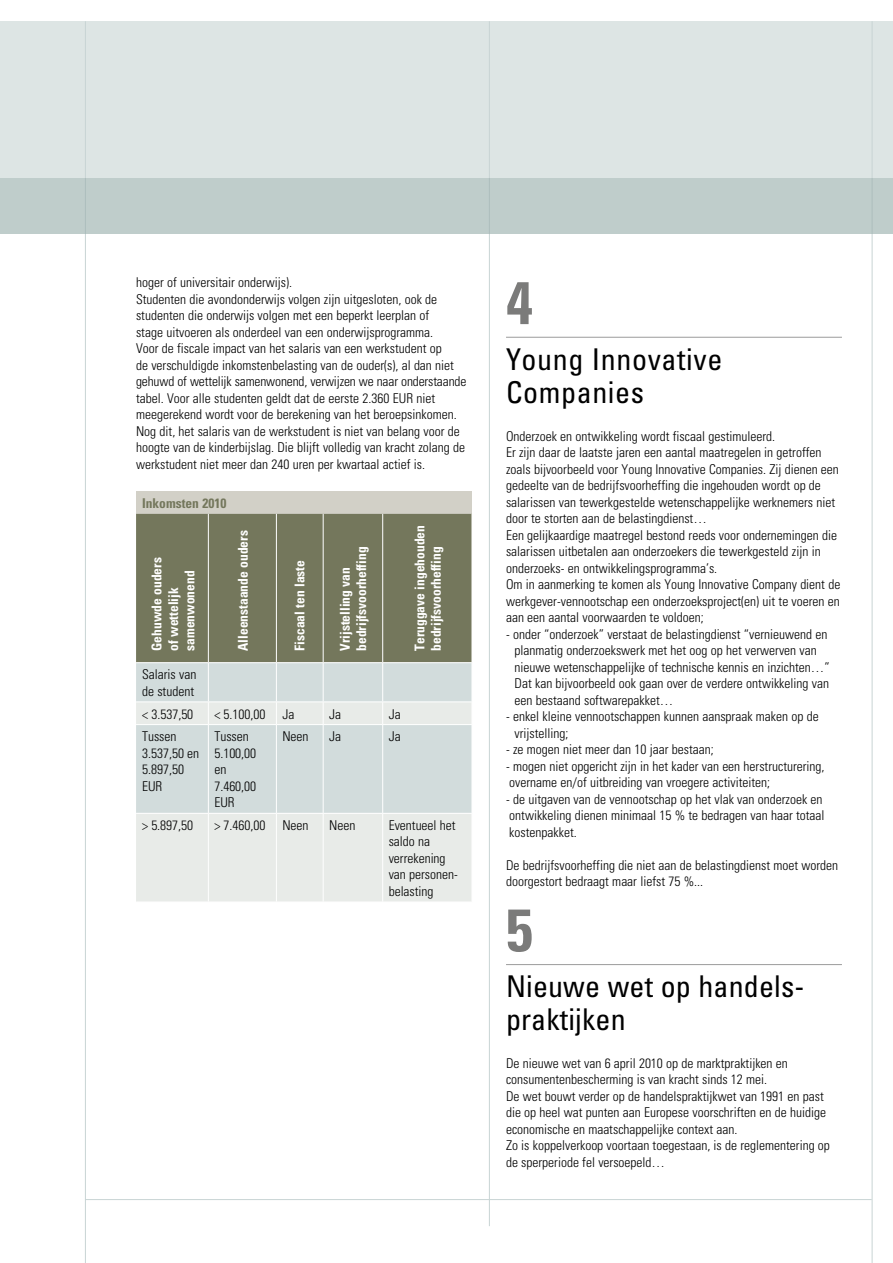
<style>
.page{position:relative;width:893px;height:1263px;background:#fff}
.page>*{position:absolute;margin:0;border:0;box-sizing:border-box;transform-origin:0 0}
.t1{font:700 condensed 60px "Univers";color:#7b7b7a}
.t2{font:condensed 30px/33px "Univers";letter-spacing:.005em;color:#000}
.t3{font:300 condensed 13.5px/16.5px "Univers";color:#000}
.t4{font:700 condensed 13.5px/16.5px "Univers";color:#fff}
.t5{font:700 condensed 13.5px "Univers";color:#74775c}
</style>
<div class="page">
<div style="left:0;top:21px;width:893px;height:213px;background:#dde5e4"></div>
<div style="left:136px;top:491px;width:336px;height:23px;background:#d2d0c7"></div>
<div style="left:136px;top:514px;width:336px;height:148px;background:#74775c"></div>
<div style="left:136px;top:663px;width:336px;height:38px;background:#d2dcdc"></div>
<svg style="left:136px;top:702px;width:336px;height:200px;background:#dee4e2"></svg>
<hr style="left:136px;top:724px;width:72px;height:1px;background:#fff">
<hr style="left:383px;top:724px;width:89px;height:1px;background:#fff">
<hr style="left:136px;top:813px;width:72px;height:1px;background:#fff">
<hr style="left:383px;top:813px;width:89px;height:1px;background:#fff">
<hr style="left:208px;top:514px;width:1px;height:148px;background:#fff">
<hr style="left:276px;top:514px;width:1px;height:148px;background:#fff">
<hr style="left:323px;top:514px;width:1px;height:148px;background:#fff">
<hr style="left:382px;top:514px;width:1px;height:148px;background:#fff">
<hr style="left:208px;top:663px;width:1px;height:38px;background:#fff">
<hr style="left:276px;top:663px;width:1px;height:38px;background:#fff">
<hr style="left:323px;top:663px;width:1px;height:38px;background:#fff">
<hr style="left:382px;top:663px;width:1px;height:38px;background:#fff">
<svg style="left:208px;top:702px;width:1px;height:22px"></svg>
<svg style="left:276px;top:702px;width:1px;height:22px"></svg>
<svg style="left:323px;top:702px;width:1px;height:22px"></svg>
<svg style="left:382px;top:702px;width:1px;height:22px"></svg>
<hr style="left:208px;top:724px;width:68px;height:1px;background:#fff">
<hr style="left:208px;top:725px;width:1px;height:88px;background:#fff">
<hr style="left:276px;top:724px;width:47px;height:1px;background:#fff">
<hr style="left:276px;top:725px;width:1px;height:88px;background:#fff">
<hr style="left:323px;top:724px;width:60px;height:1px;background:#fff">
<hr style="left:323px;top:725px;width:1px;height:88px;background:#fff">
<hr style="left:382px;top:725px;width:1px;height:88px;background:#fff">
<hr style="left:208px;top:813px;width:68px;height:1px;background:#fff">
<hr style="left:208px;top:814px;width:1px;height:88px;background:#fff">
<hr style="left:276px;top:813px;width:47px;height:1px;background:#fff">
<hr style="left:276px;top:814px;width:1px;height:88px;background:#fff">
<hr style="left:323px;top:813px;width:60px;height:1px;background:#fff">
<hr style="left:323px;top:814px;width:1px;height:88px;background:#fff">
<hr style="left:382px;top:814px;width:1px;height:88px;background:#fff">
<hr style="left:506px;top:337px;width:336px;height:1px;background:#9c9c9c">
<hr style="left:506px;top:964px;width:336px;height:1px;background:#9c9c9c">
<hr style="left:489px;top:21px;width:1px;height:1205px;background:#c8d4d4">
<hr style="left:85px;top:1199px;width:787px;height:1px;background:#c8d4d4">
<hr style="left:85px;top:21px;width:1px;height:1242px;background:#c8d4d4">
<hr style="left:872px;top:21px;width:1px;height:1242px;background:#c8d4d4">
<div style="left:0;top:179px;width:893px;height:55px;background:#bfcdcb"></div>
<p class="t3" style="left:136px;top:274px;width:332px">hoger of universitair onderwijs).<br>Studenten die avondonderwijs volgen zijn uitgesloten, ook de studenten die onderwijs volgen met een beperkt leerplan of<br>stage uitvoeren als onderdeel van een onderwijsprogramma.<br>Voor de fiscale impact van het salaris van een werkstudent op<br>de verschuldigde inkomstenbelasting van de ouder(s), al dan niet gehuwd of wettelijk samenwonend, verwijzen we naar onderstaande tabel. Voor alle studenten geldt dat de eerste 2.360 EUR niet meegerekend wordt voor de berekening van het beroepsinkomen.<br>Nog dit, het salaris van de werkstudent is niet van belang voor de hoogte van de kinderbijslag. Die blijft volledig van kracht zolang de werkstudent niet meer dan 240 uren per kwartaal actief is.</p>
<p class="t5" style="left:142px;top:495px;width:86px">Inkomsten 2010</p>
<p class="t4" style="left:148px;top:651px;width:95px;rotate:-90deg">Gehuwde ouders of wettelijk samenwonend</p>
<p class="t4" style="left:235px;top:651px;width:122px;rotate:-90deg">Alleenstaande ouders</p>
<p class="t4" style="left:291px;top:651px;width:92px;rotate:-90deg">Fiscaal ten laste</p>
<p class="t4" style="left:337px;top:651px;width:106px;rotate:-90deg">Vrijstelling van bedrijfsvoorheffing</p>
<p class="t4" style="left:411px;top:651px;width:127px;rotate:-90deg">Teruggave ingehouden bedrijfsvoorheffing</p>
<p class="t3" style="left:142px;top:666px;width:56px">Salaris van de student</p>
<p class="t3" style="left:142px;top:706px;width:53px">&lt; 3.537,50</p>
<p class="t3" style="left:214px;top:706px;width:82px">&lt; 5.100,00 Ja</p>
<p class="t3" style="left:329px;top:706px;width:13px">Ja</p>
<p class="t3" style="left:389px;top:706px;width:13px">Ja</p>
<p class="t3" style="left:142px;top:728px;width:59px">Tussen<br>3.537,50 en<br>5.897,50<br>EUR</p>
<p class="t3" style="left:214px;top:728px;width:43px">Tussen<br>5.100,00 en<br>7.460,00<br>EUR</p>
<p class="t3" style="left:282px;top:728px;width:28px">Neen</p>
<p class="t3" style="left:329px;top:728px;width:13px">Ja</p>
<p class="t3" style="left:389px;top:728px;width:13px">Ja</p>
<p class="t3" style="left:142px;top:817px;width:53px">&gt; 5.897,50</p>
<p class="t3" style="left:214px;top:817px;width:96px">&gt; 7.460,00 Neen</p>
<p class="t3" style="left:329px;top:817px;width:28px">Neen</p>
<p class="t3" style="left:389px;top:817px;width:71px">Eventueel het saldo na verrekening van personen&shy;belasting</p>
<h1 class="t1" style="left:506px;top:266px;width:28px">4</h1>
<h2 class="t2" style="left:506px;top:342px;width:218px">Young Innovative<br>Companies</h2>
<p class="t3" style="left:506px;top:428px;width:336px">Onderzoek en ontwikkeling wordt fiscaal gestimuleerd.<br>Er zijn daar de laatste jaren een aantal maatregelen in getroffen zoals bijvoorbeeld voor Young Innovative Companies. Zij dienen een gedeelte van de bedrijfsvoorheffing die ingehouden wordt op de salarissen van tewerkgestelde wetenschappelijke werknemers niet door te storten aan de belastingdienst…<br>Een gelijkaardige maatregel bestond reeds voor ondernemingen die salarissen uitbetalen aan onderzoekers die tewerkgesteld zijn in onderzoeks- en ontwikkelingsprogramma’s.<br>Om in aanmerking te komen als Young Innovative Company dient de werkgever-vennootschap een onderzoeksproject(en) uit te voeren en aan een aantal voorwaarden te voldoen;</p>
<p class="t3" style="left:514px;top:626px;width:317px;text-indent:-9px">- onder “onderzoek” verstaat de belastingdienst “vernieuwend en planmatig onderzoekswerk met het oog op het verwerven van nieuwe wetenschappelijke of technische kennis en inzichten…” Dat kan bijvoorbeeld ook gaan over de verdere ontwikkeling van een bestaand softwarepakket…</p>
<p class="t3" style="left:514px;top:708px;width:306px;text-indent:-9px">- enkel kleine vennootschappen kunnen aanspraak maken op de vrijstelling;</p>
<p class="t3" style="left:506px;top:741px;width:209px">- ze mogen niet meer dan 10 jaar bestaan;</p>
<p class="t3" style="left:506px;top:758px;width:320px">- mogen niet opgericht zijn in het kader van een herstructurering, overname en/of uitbreiding van vroegere activiteiten;</p>
<p class="t3" style="left:506px;top:791px;width:320px">- de uitgaven van de vennootschap op het vlak van onderzoek en ontwikkeling dienen minimaal 15 % te bedragen van haar totaal kostenpakket.</p>
<p class="t3" style="left:506px;top:857px;width:334px">De bedrijfsvoorheffing die niet aan de belastingdienst moet worden doorgestort bedraagt maar liefst 75 %...</p>
<h1 class="t1" style="left:506px;top:893px;width:28px">5</h1>
<h2 class="t2" style="left:506px;top:970px;width:300px">Nieuwe wet op handels&shy;praktijken</h2>
<p class="t3" style="left:506px;top:1055px;width:325px">De nieuwe wet van 6 april 2010 op de marktpraktijken en consumentenbescherming is van kracht sinds 12 mei.<br>De wet bouwt verder op de handelspraktijkwet van 1991 en past die op heel wat punten aan Europese voorschriften en de huidige economische en maatschappelijke context aan.<br>Zo is koppelverkoop voortaan toegestaan, is de reglementering op de sperperiode fel versoepeld…</p>
</div>
